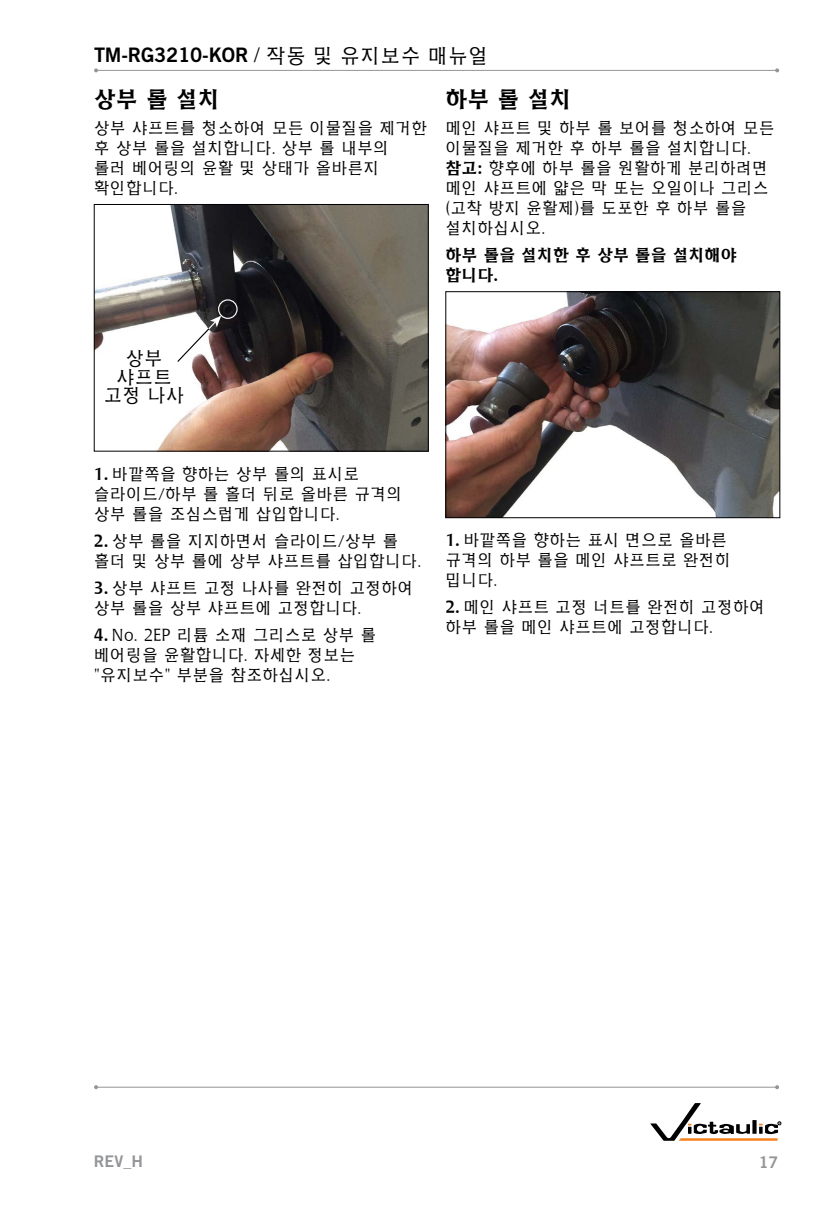
<style>
.page{position:relative;width:840px;height:1224px;background:#fff}
.page>*{position:absolute;margin:0;border:0;box-sizing:border-box;transform-origin:0 0}
.t1{font:700 22px "HY Buwha L";color:#000}
.t2{font:20px "Trade Gothic LT Std Bd 2";letter-spacing:-.01em;color:#000}
.t3{font:300 18.6px/18.6px "HY Buwha L";color:#000;text-align:center}
.t4{font:300 16px/20px "HY Buwha L";color:#000}
.t5{font:700 16px/20px "HY Buwha L";color:#000}
.t6{font:16px "Trade Gothic LT Std Bd 2";color:#939598}
.s1{font-family:"Trade Gothic LT Std";font-weight:300}
.s2{font-family:"HY Buwha L";font-weight:300}
.s3{font-weight:700}
</style>
<div class="page">
<img style="left:96px;top:206px;width:330px;height:243px">
<div style="left:218px;top:299px;width:19px;height:20px;border:1px solid #fff;border-radius:50%"></div>
<svg style="left:176px;top:316px;width:45px;height:47px"></svg>
<div style="left:94px;top:204px;width:334px;height:247px;border:1px solid #000"></div>
<img style="left:447px;top:293px;width:331px;height:223px">
<div style="left:445px;top:291px;width:335px;height:227px;border:1px solid #000"></div>
<hr style="left:96px;top:70px;width:681px;height:1px;background:#939598">
<svg style="left:94px;top:68px;width:4px;height:4px"></svg>
<svg style="left:775px;top:68px;width:4px;height:4px"></svg>
<svg style="left:650px;top:1103px;width:131px;height:38px"></svg>
<hr style="left:96px;top:1087px;width:681px;height:1px;background:#939598">
<svg style="left:94px;top:1085px;width:4px;height:4px"></svg>
<svg style="left:775px;top:1085px;width:4px;height:4px"></svg>
<p class="t2" style="left:94px;top:42px;width:396px">TM-RG3210-KOR <span class="s1">/</span> <span class="s2">작동 및 유지보수 매뉴얼</span></p>
<h1 class="t1" style="left:94px;top:88px;width:128px">상부 롤 설치</h1>
<p class="t4" style="left:94px;top:118px;width:335px">상부 샤프트를 청소하여 모든 이물질을 제거한 후 상부 롤을 설치합니다. 상부 롤 내부의<br>롤러 베어링의 윤활 및 상태가 올바른지 확인합니다.</p>
<h1 class="t1" style="left:445px;top:88px;width:128px">하부 롤 설치</h1>
<p class="t4" style="left:445px;top:118px;width:331px">메인 샤프트 및 하부 롤 보어를 청소하여 모든 이물질을 제거한 후 하부 롤을 설치합니다. <span class="s3">참고:</span> 향후에 하부 롤을 원활하게 분리하려면 메인 샤프트에 얇은 막 또는 오일이나 그리스 (고착 방지 윤활제)를 도포한 후 하부 롤을 설치하십시오.</p>
<p class="t5" style="left:445px;top:246px;width:293px">하부 롤을 설치한 후 상부 롤을 설치해야 합니다.</p>
<p class="t3" style="left:104px;top:349px;width:82px">상부 샤프트 고정 나사</p>
<p class="t4" style="left:94px;top:464px;width:310px"><span class="s3">1.</span> 바깥쪽을 향하는 상부 롤의 표시로 슬라이드/하부 롤 홀더 뒤로 올바른 규격의 상부 롤을 조심스럽게 삽입합니다.</p>
<p class="t4" style="left:94px;top:531px;width:329px"><span class="s3">2.</span> 상부 롤을 지지하면서 슬라이드/상부 롤 홀더 및 상부 롤에 상부 샤프트를 삽입합니다.</p>
<p class="t4" style="left:94px;top:578px;width:321px"><span class="s3">3.</span> 상부 샤프트 고정 나사를 완전히 고정하여 상부 롤을 상부 샤프트에 고정합니다.</p>
<p class="t4" style="left:94px;top:626px;width:284px"><span class="s3">4.</span> No. 2EP 리튬 소재 그리스로 상부 롤 베어링을 윤활합니다. 자세한 정보는 "유지보수" 부분을 참조하십시오.</p>
<p class="t4" style="left:445px;top:531px;width:287px"><span class="s3">1.</span> 바깥쪽을 향하는 표시 면으로 올바른 규격의 하부 롤을 메인 샤프트로 완전히 밉니다.</p>
<p class="t4" style="left:445px;top:598px;width:321px"><span class="s3">2.</span> 메인 샤프트 고정 너트를 완전히 고정하여 하부 롤을 메인 샤프트에 고정합니다.</p>
<p class="t6" style="left:94px;top:1151px;width:50px">REV_H</p>
<p class="t6" style="left:758px;top:1152px;width:21px">17</p>
</div>
